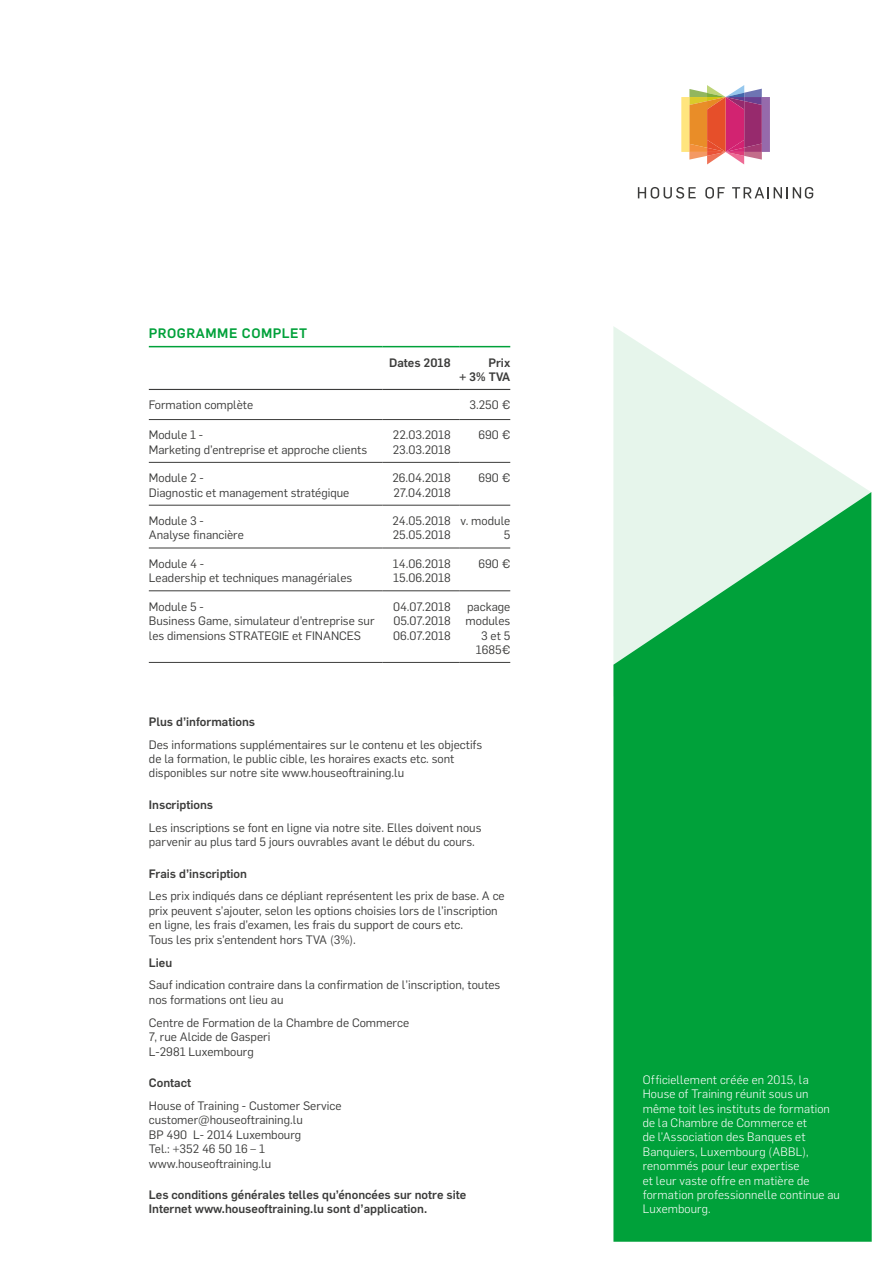
<style>
.page{position:relative;width:893px;height:1263px;background:#fff}
.page>*{position:absolute;margin:0;border:0;box-sizing:border-box;transform-origin:0 0}
.t1{font:500 13.5px "Flama";letter-spacing:.04em;color:#00a13a}
.t2{font:12px/14.4px "Flama";color:#3c3c3b}
.t3{font:300 12px/14.4px "Flama";letter-spacing:.015em;color:#fff}
.t4{font:500 12px/14.4px "Flama";color:#3c3c3b;text-align:right}
</style>
<div class="page">
<svg style="left:613px;top:326px;width:257px;height:166px"></svg>
<svg style="left:613px;top:492px;width:259px;height:750px;fill:#00a13a"></svg>
<svg style="left:681px;top:85px;width:89px;height:79px"></svg>
<svg style="left:638px;top:187px;width:58px;height:12px"></svg>
<svg style="left:705px;top:187px;width:20px;height:12px"></svg>
<svg style="left:732px;top:187px;width:81px;height:12px"></svg>
<hr style="left:149px;top:346px;width:234px;height:1px;background:#00a13a">
<hr style="left:383px;top:346px;width:76px;height:1px;background:#00a13a">
<hr style="left:459px;top:346px;width:51px;height:1px;background:#00a13a">
<hr style="left:149px;top:662px;width:234px;height:1px;background:#3c3c3b">
<hr style="left:383px;top:662px;width:76px;height:1px;background:#3c3c3b">
<hr style="left:459px;top:662px;width:51px;height:1px;background:#3c3c3b">
<hr style="left:149px;top:419px;width:234px;height:1px;background:#3c3c3b">
<hr style="left:383px;top:419px;width:76px;height:1px;background:#3c3c3b">
<hr style="left:459px;top:419px;width:51px;height:1px;background:#3c3c3b">
<hr style="left:149px;top:462px;width:234px;height:1px;background:#3c3c3b">
<hr style="left:383px;top:462px;width:76px;height:1px;background:#3c3c3b">
<hr style="left:459px;top:462px;width:51px;height:1px;background:#3c3c3b">
<hr style="left:149px;top:505px;width:234px;height:1px;background:#3c3c3b">
<hr style="left:383px;top:505px;width:76px;height:1px;background:#3c3c3b">
<hr style="left:459px;top:505px;width:51px;height:1px;background:#3c3c3b">
<hr style="left:149px;top:548px;width:234px;height:1px;background:#3c3c3b">
<hr style="left:383px;top:548px;width:76px;height:1px;background:#3c3c3b">
<hr style="left:459px;top:548px;width:51px;height:1px;background:#3c3c3b">
<hr style="left:149px;top:590px;width:234px;height:1px;background:#3c3c3b">
<hr style="left:383px;top:590px;width:76px;height:1px;background:#3c3c3b">
<hr style="left:459px;top:590px;width:51px;height:1px;background:#3c3c3b">
<hr style="left:149px;top:389px;width:234px;height:1px;background:#3c3c3b">
<hr style="left:383px;top:389px;width:76px;height:1px;background:#3c3c3b">
<hr style="left:459px;top:389px;width:51px;height:1px;background:#3c3c3b">
<p class="t1" style="left:149px;top:324px;width:160px">PROGRAMME COMPLET</p>
<p class="t4" style="left:389px;top:354px;width:63px">Dates 2018</p>
<p class="t4" style="left:459px;top:354px;width:52px">Prix<br>+ 3% TVA</p>
<p class="t2" style="left:149px;top:397px;width:106px">Formation complète</p>
<p class="t2" style="left:470px;top:397px;width:42px">3.250 €</p>
<p class="t2" style="left:149px;top:427px;width:220px">Module 1 -<br>Marketing d’entreprise et approche clients</p>
<p class="t2" style="left:393px;top:427px;width:59px">22.03.2018<br>23.03.2018</p>
<p class="t2" style="left:478px;top:427px;width:33px">690 €</p>
<p class="t2" style="left:149px;top:470px;width:202px">Module 2 -<br>Diagnostic et management stratégique</p>
<p class="t2" style="left:392px;top:470px;width:60px">26.04.2018<br>27.04.2018</p>
<p class="t2" style="left:478px;top:470px;width:33px">690 €</p>
<p class="t2" style="left:149px;top:513px;width:97px">Module 3 -<br>Analyse financière</p>
<p class="t2" style="left:392px;top:513px;width:60px">24.05.2018<br>25.05.2018</p>
<p class="t2" style="left:461px;top:513px;width:51px;text-align:right">v. module<br>5</p>
<p class="t2" style="left:149px;top:556px;width:205px">Module 4 -<br>Leadership et techniques managériales</p>
<p class="t2" style="left:393px;top:556px;width:60px">14.06.2018<br>15.06.2018</p>
<p class="t2" style="left:478px;top:556px;width:33px">690 €</p>
<p class="t2" style="left:149px;top:598px;width:227px">Module 5 -<br>Business Game, simulateur d’entreprise sur les dimensions STRATEGIE et FINANCES</p>
<p class="t2" style="left:393px;top:598px;width:59px;text-align:justify">04.07.2018<br>05.07.2018<br>06.07.2018</p>
<p class="t2" style="left:465px;top:598px;width:46px;text-align:right">package modules<br>3 et 5<br>1685€</p>
<p class="t4" style="left:149px;top:713px;width:108px">Plus d’informations</p>
<p class="t2" style="left:149px;top:736px;width:335px">Des informations supplémentaires sur le contenu et les objectifs de la formation, le public cible, les horaires exacts etc. sont disponibles sur notre site www.houseoftraining.lu</p>
<p class="t4" style="left:149px;top:796px;width:66px">Inscriptions</p>
<p class="t2" style="left:149px;top:819px;width:334px">Les inscriptions se font en ligne via notre site. Elles doivent nous parvenir au plus tard 5 jours ouvrables avant le début du cours.</p>
<p class="t4" style="left:149px;top:865px;width:100px">Frais d’inscription</p>
<p class="t2" style="left:149px;top:888px;width:357px">Les prix indiqués dans ce dépliant représentent les prix de base. A ce prix peuvent s’ajouter, selon les options choisies lors de l’inscription en ligne, les frais d’examen, les frais du support de cours etc.<br>Tous les prix s’entendent hors TVA (3%).</p>
<p class="t4" style="left:149px;top:954px;width:25px">Lieu</p>
<p class="t2" style="left:149px;top:977px;width:353px">Sauf indication contraire dans la confirmation de l’inscription, toutes nos formations ont lieu au</p>
<p class="t2" style="left:149px;top:1014px;width:262px">Centre de Formation de la Chambre de Commerce<br>7, rue Alcide de Gasperi<br>L-2981 Luxembourg</p>
<p class="t4" style="left:149px;top:1074px;width:44px">Contact</p>
<p class="t2" style="left:149px;top:1098px;width:194px">House of Training - Customer Service customer@houseoftraining.lu<br>BP 490 L- 2014 Luxembourg<br>Tel.: +352 46 50 16 – 1 www.houseoftraining.lu</p>
<p class="t4" style="left:149px;top:1186px;width:319px;text-align:left">Les conditions générales telles qu’énoncées sur notre site<br>Internet www.houseoftraining.lu sont d’application.</p>
<p class="t3" style="left:643px;top:1071px;width:199px">Officiellement créée en 2015, la<br>House of Training réunit sous un même toit les instituts de formation de la Chambre de Commerce et<br>de l’Association des Banques et<br>Banquiers, Luxembourg (ABBL), renommés pour leur expertise<br>et leur vaste offre en matière de formation professionnelle continue au<br>Luxembourg.</p>
</div>
